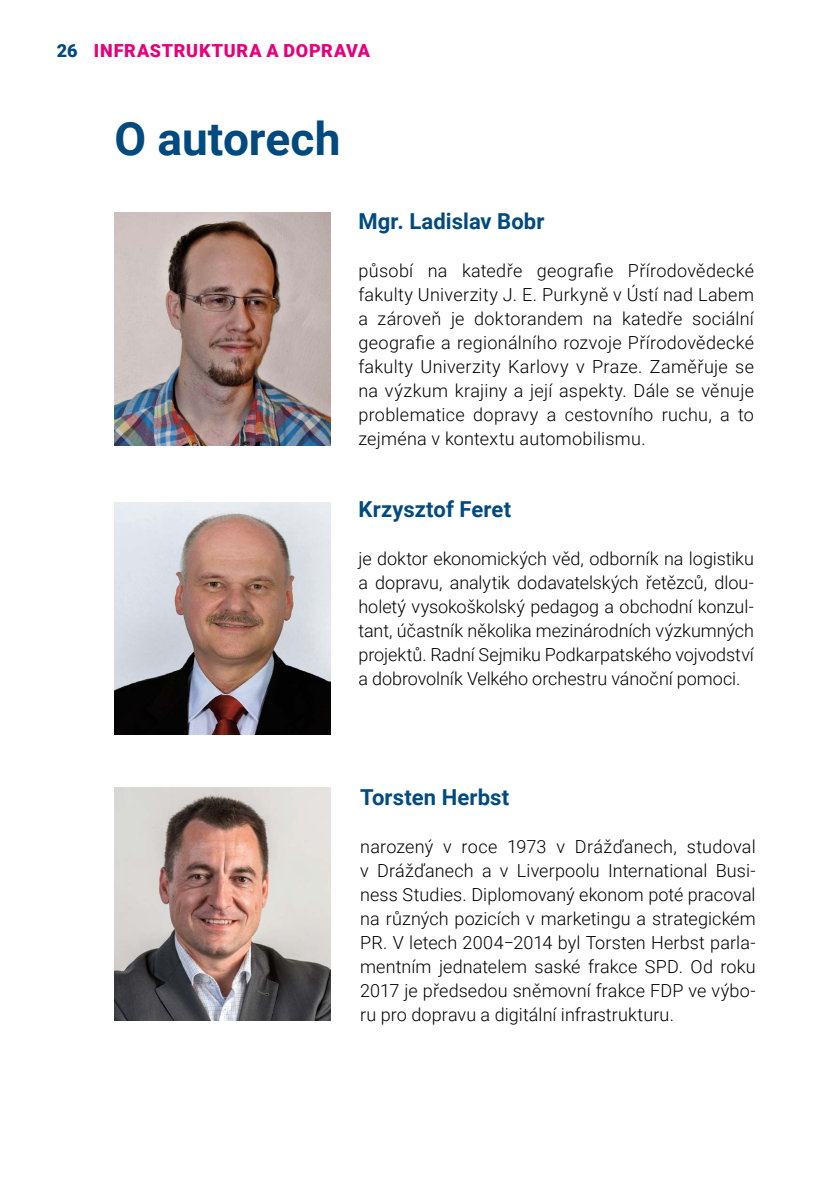
<style>
.page{position:relative;width:840px;height:1191px;background:#fff}
.page>*{position:absolute;margin:0;border:0;box-sizing:border-box;transform-origin:0 0}
.t1{font:700 46px "Roboto";color:#004a7f}
.t2{font:700 22px "Roboto";letter-spacing:.005em;color:#004a7f}
.t3{font:300 18px/24px "Roboto";letter-spacing:.005em;color:#000;text-align:justify}
.t4{font:900 18px "Roboto";letter-spacing:.045em;color:#e6007d}
.s1{color:#004a7f}
</style>
<div class="page">
<img style="left:114px;top:788px;width:216px;height:232px">
<img style="left:114px;top:212px;width:216px;height:233px">
<img style="left:114px;top:502px;width:216px;height:232px">
<p class="t4" style="left:57px;top:38px;width:240px"><span class="s1">26</span> INFRASTRUKTURA A DOP</p>
<p class="t4" style="left:321px;top:38px;width:48px">RAVA</p>
<h1 class="t1" style="left:114px;top:106px;width:227px">O autorech</h1>
<p class="t2" style="left:358px;top:206px;width:187px">Mgr. Ladislav Bobr</p>
<p class="t3" style="left:358px;top:258px;width:397px">působí na katedře geografie Přírodovědecké fakulty Univerzity J. E. Purkyně v Ústí nad Labem a zároveň je doktorandem na katedře sociální geografie a regionálního rozvoje Přírodovědecké fakulty Univerzity Karlovy v Praze. Zaměřuje se na výzkum krajiny a její aspekty. Dále se věnuje problematice dopravy a cestovního ruchu, a to zejména v kontextu automobilismu.</p>
<p class="t2" style="left:358px;top:494px;width:154px">Krzysztof Feret</p>
<p class="t3" style="left:358px;top:546px;width:397px">je doktor ekonomických věd, odborník na logistiku a dopravu, analytik dodavatelských řetězců, dlou&shy;holetý vysokoškolský pedagog a obchodní konzul&shy;tant, účastník několika mezinárodních výzkumných projektů. Radní Sejmiku Podkarpatského vojvodství a dobrovolník Velkého orchestru vánoční pomoci.</p>
<p class="t2" style="left:360px;top:782px;width:150px">Torsten Herbst</p>
<p class="t3" style="left:360px;top:834px;width:397px">narozený v roce 1973 v Drážďanech, studoval v Drážďanech a v Liverpoolu International Busi&shy;ness Studies. Diplomovaný ekonom poté pracoval na různých pozicích v marketingu a strategickém PR. V letech 2004−2014 byl Torsten Herbst parla&shy;mentním jednatelem saské frakce SPD. Od roku 2017 je předsedou sněmovní frakce FDP ve výbo&shy;ru pro dopravu a digitální infrastrukturu.</p>
</div>
